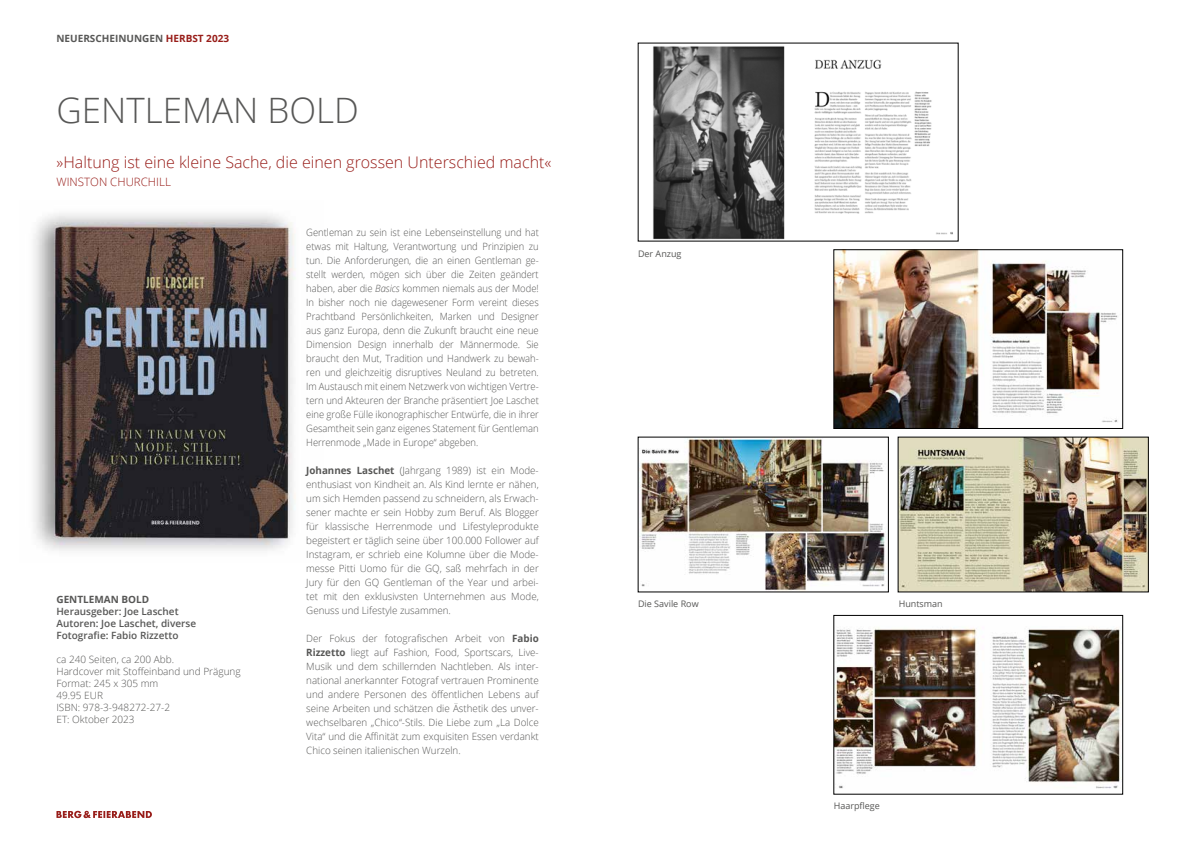
<style>
.page{position:relative;width:1191px;height:842px;background:#fff}
.page>*{position:absolute;margin:0;border:0;box-sizing:border-box;transform-origin:0 0}
.t1{font:300 35px "Open Sans";color:#575756}
.t2{font:300 16px "Open Sans";color:#981d19}
.t3{font:300 11.5px "Open Sans";color:#981d19}
.t4{font:300 10px/14px "Open Sans";color:#575756;text-align:justify}
.t5{font:300 10px/14px "Open Sans";color:#575756;text-align:justify;scale:.94 1}
.t6{font:600 10px/12px "Open Sans";color:#575756}
.t7{font:700 10px "Open Sans";color:#575756}
.t8{font:9px "Open Sans";color:#575756}
.s1{color:#981d19}
.s2{font-style:italic}
.s3{font-weight:700}
</style>
<div class="page">
<img style="left:33px;top:213px;width:263px;height:338px">
<svg style="left:56px;top:811px;width:96px;height:7px"></svg>
<img style="left:653px;top:46px;width:300px;height:193px">
<img style="left:640px;top:439px;width:246px;height:151px">
<img style="left:900px;top:439px;width:246px;height:151px">
<img style="left:835px;top:252px;width:283px;height:175px">
<div style="left:833px;top:250px;width:289px;height:179px;border:1px solid #000"></div>
<img style="left:835px;top:628px;width:285px;height:161px">
<div style="left:833px;top:615px;width:289px;height:179px;border:1px solid #000"></div>
<p class="t7" style="left:56px;top:31px;width:174px">NEUERSCHEINUNGEN <span class="s1">HERBST 2023</span></p>
<h1 class="t1" style="left:56px;top:86px;width:304px">GENTLEMAN BOLD</h1>
<h2 class="t2" style="left:56px;top:151px;width:496px">»Haltung ist eine kleine Sache, die einen grossen Unterschied macht«</h2>
<p class="t3" style="left:56px;top:174px;width:116px">WINSTON CHURCHILL</p>
<p class="t7" style="left:56px;top:592px;width:94px">GENTLEMAN BOLD</p>
<p class="t6" style="left:56px;top:605px;width:141px">Herausgeber: Joe Laschet<br>Autoren: Joe Laschet, diverse<br>Fotografie: Fabio Rizzetto</p>
<p class="t4" style="left:56px;top:653px;width:186px;line-height:12px;text-align:left">ca 240 Seiten, ca 200 Abb.<br>Hardcover mit Stoffeinband und Prägung<br>Format: 245 x 305 mm<br>49.95 EUR<br>ISBN: 978-3-948272-27-2<br>ET: Oktober 2023</p>
<p class="t5" style="left:306px;top:225px;width:249px">Gentleman zu sein ist eine Lebenseinstellung und hat etwas mit Haltung, Verantwortung und Prinzipien zu tun. Die Anforderungen, die an einen Gentleman ge&shy;stellt werden, mögen sich über die Zeiten geändert haben, aber die <span class="s2">Basics</span> kommen niemals aus der Mode!<br>In bisher noch nie dagewesener Form vereint dieses Prachtband Persönlichkeiten, Marken und Designer aus ganz Europa, denn die Zukunft braucht eine neue Dimension Design innerhalb der Männermode. Sie braucht den Mut, Tradition und Handwerk zu bewah&shy;ren und gleichzeitig disruptives Neuland zu betreten.<br>Im Austausch mit einem Netzwerk von wichtigen Vertre&shy;tern und Akteuren der Branche präsentiert Joe Laschet eine große Fülle ikonographischer Entwürfe, die in ihrer Gesamtheit sein ganz eigenes Statement für Gentleman Herrenmode „Made in Europe“ abgeben.</p>
<p class="t4" style="left:306px;top:463px;width:234px"><span class="s3">Johannes Laschet</span> (Jahrgang 1989) ist ein Mode&shy;enthusiast von Kindheit an. Als Kind lernte er nähen, um sich Hemden passend zu schneidern, als Erwach&shy;sener machte er sein Hobby zum Beruf. Als Blogger für klassische Herrenmode und Lifestyleprodukte begeistert er täglich seine über 100.000 Follower auf Instagram, er schrieb eine Kolumne über die Mode&shy;messe Pitti Uomo für die GQ, saß mehrfach in der Jury für den GQ Gentleman of the Year und arbei&shy;tet mit den exklusivsten Unternehmen aus Mode, Genuss und Lifestyle zusammen.</p>
<p class="t4" style="left:306px;top:631px;width:234px">Der Fokus der fotografischen Arbeit von <span class="s3">Fabio Rizzetto</span> liegt auf Fashion, Food, Sportscars, Live-Musik und dem schillernden Nachtleben. Als inter&shy;national anerkannter Fotograf vertrauen Prominente und andere Personen des öffentlichen Lebens auf seine Arbeiten und schätzen die Ästhetik des unver&shy;wechselbaren „Chico“-Stils. Die Liebe zum „La Dolce Vita“ und die Affinität zum exquisiten Essen verdankt Chico seinen italienischen Wurzeln.</p>
<p class="t8" style="left:638px;top:247px;width:45px">Der Anzug</p>
<p class="t8" style="left:638px;top:598px;width:62px">Die Savile Row</p>
<p class="t8" style="left:898px;top:598px;width:46px">Huntsman</p>
<p class="t8" style="left:833px;top:800px;width:48px">Haarpflege</p>
</div>
